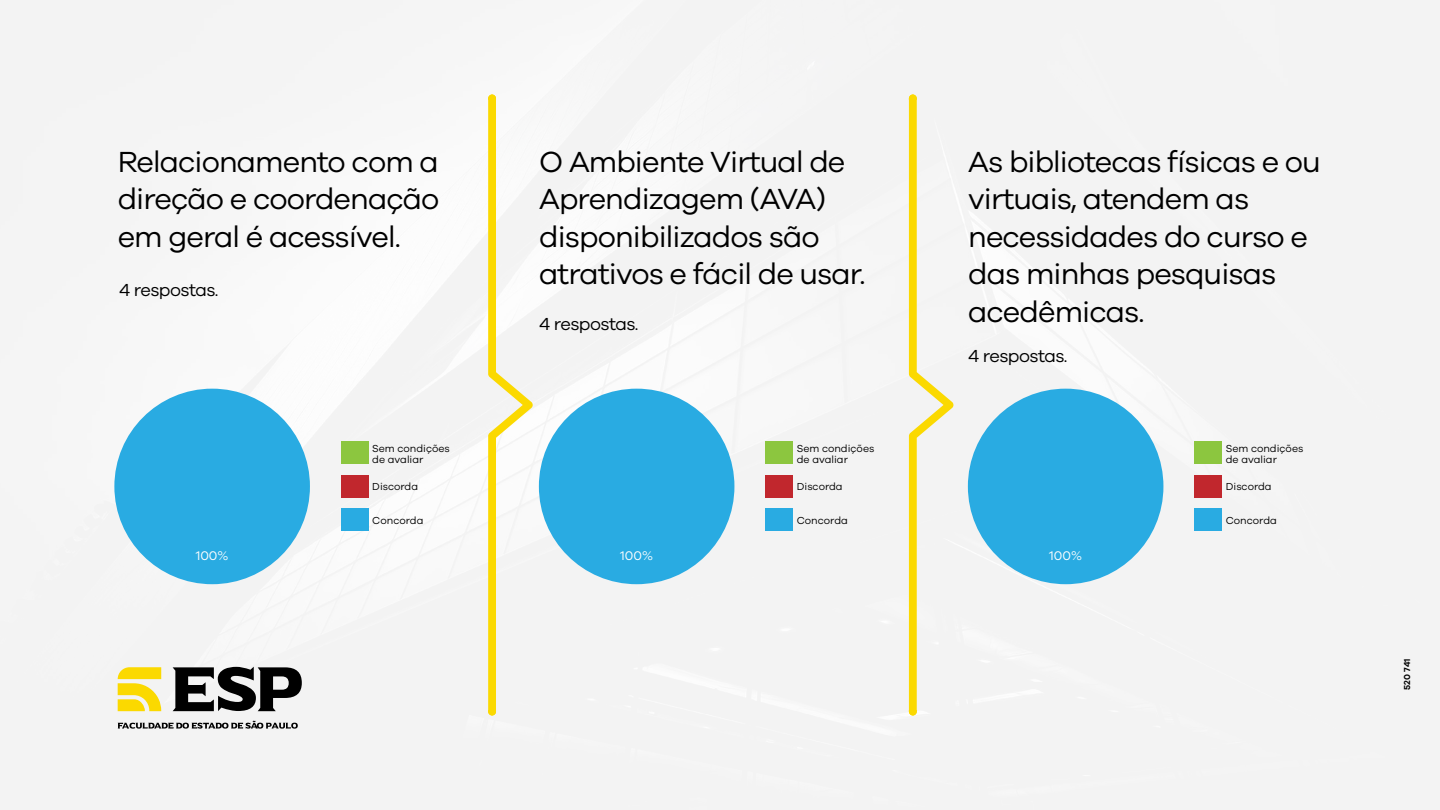
<style>
.page{position:relative;width:1440px;height:810px;background:#f3f3f3}
.page>*{position:absolute;margin:0;border:0;box-sizing:border-box;transform-origin:0 0}
.t1{font:30px/37.5px "Galano Grotesque";letter-spacing:-.03em;color:#000}
.t2{font:18px "Galano Grotesque";letter-spacing:-.03em;color:#000}
.t3{font:12.9px "Galano Grotesque";color:#fff}
.t4{font:10.5px/11.2px "Galano Grotesque";color:#000}
.t5{font:600 9px "Galano Grotesque";letter-spacing:-.005em;color:#000}
</style>
<div class="page">
<svg style="left:118px;top:667px;width:43px;height:44px"></svg>
<svg style="left:173px;top:667px;width:129px;height:44px"></svg>
<svg style="left:118px;top:721px;width:180px;height:8px"></svg>
<svg style="left:488px;top:94px;width:45px;height:622px"></svg>
<svg style="left:909px;top:94px;width:45px;height:622px"></svg>
<div style="left:114px;top:389px;width:196px;height:195px;background:#29abe2;border-radius:98px"></div>
<div style="left:341px;top:442px;width:28px;height:22px;background:#8cc63f"></div>
<div style="left:341px;top:475px;width:28px;height:23px;background:#c1272d"></div>
<div style="left:341px;top:509px;width:28px;height:22px;background:#29abe2"></div>
<div style="left:539px;top:389px;width:195px;height:195px;background:#29abe2;border-radius:98px"></div>
<div style="left:765px;top:442px;width:28px;height:22px;background:#8cc63f"></div>
<div style="left:765px;top:475px;width:28px;height:23px;background:#c1272d"></div>
<div style="left:765px;top:509px;width:28px;height:22px;background:#29abe2"></div>
<div style="left:968px;top:389px;width:195px;height:195px;background:#29abe2;border-radius:98px"></div>
<div style="left:1194px;top:442px;width:28px;height:22px;background:#8cc63f"></div>
<div style="left:1194px;top:475px;width:28px;height:23px;background:#c1272d"></div>
<div style="left:1194px;top:509px;width:28px;height:22px;background:#29abe2"></div>
<p class="t1" style="left:118px;top:142px;width:323px;text-align:justify">Relacionamento com a direção e coordenação em geral é acessível.</p>
<p class="t1" style="left:539px;top:142px;width:328px">O Ambiente Virtual de<br>Aprendizagem (AVA) disponibilizados são atrativos e fácil de usar.</p>
<p class="t2" style="left:119px;top:279px;width:101px">4 respostas.</p>
<p class="t2" style="left:539px;top:313px;width:101px">4 respostas.</p>
<p class="t1" style="left:968px;top:142px;width:354px">As bibliotecas físicas e ou virtuais, atendem as necessidades do curso e das minhas pesquisas acedêmicas.</p>
<p class="t2" style="left:968px;top:346px;width:101px">4 respostas.</p>
<p class="t4" style="left:372px;top:442px;width:79px">Sem condições de avaliar</p>
<p class="t4" style="left:372px;top:481px;width:47px">Discorda</p>
<p class="t4" style="left:372px;top:514px;width:53px">Concorda</p>
<p class="t4" style="left:797px;top:442px;width:79px">Sem condições de avaliar</p>
<p class="t4" style="left:797px;top:481px;width:47px">Discorda</p>
<p class="t4" style="left:797px;top:514px;width:53px">Concorda</p>
<p class="t4" style="left:1226px;top:442px;width:79px">Sem condições de avaliar</p>
<p class="t4" style="left:1226px;top:481px;width:47px">Discorda</p>
<p class="t4" style="left:1226px;top:514px;width:53px">Concorda</p>
<p class="t3" style="left:196px;top:548px;width:34px">100%</p>
<p class="t3" style="left:620px;top:548px;width:34px">100%</p>
<p class="t3" style="left:1049px;top:548px;width:34px">100%</p>
<p class="t5" style="left:1402px;top:690px;width:33px;rotate:-90deg">520 741</p>
</div>
